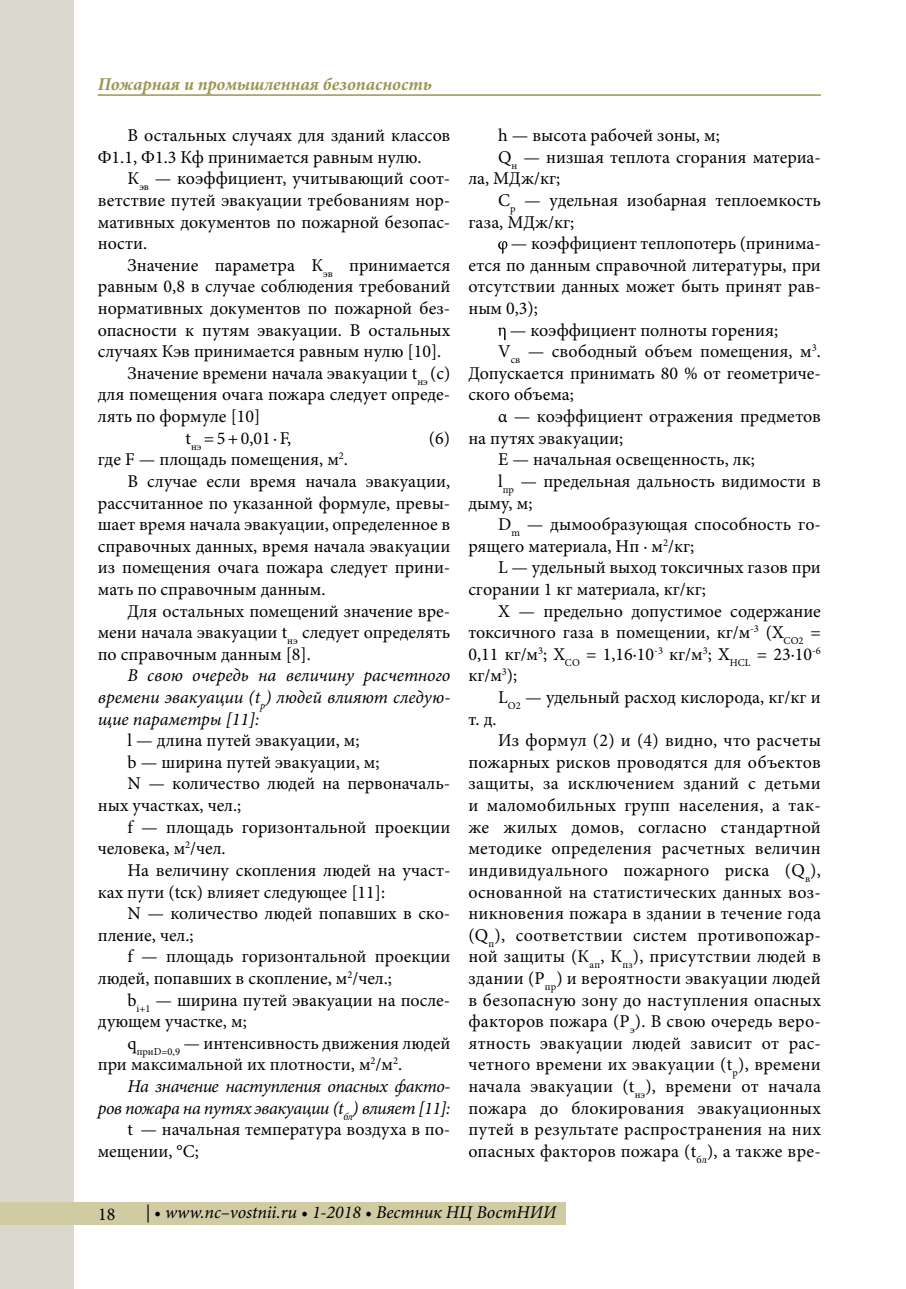
<style>
.page{position:relative;width:906px;height:1289px;background:#fff}
.page>*{position:absolute;margin:0;border:0;box-sizing:border-box;transform-origin:0 0}
.t1{font:18px/21.6px "Minion Pro";color:#000;text-align:justify}
.t2{font:italic 18px/21.6px "Minion Pro";letter-spacing:-.01em;color:#000;text-align:justify}
.t3{font:italic 18px "Minion Pro";letter-spacing:-.03em;color:#000}
.t4{font:italic 700 18px "Minion Pro";color:#9c9552}
</style>
<div class="page">
<div style="left:0;top:0;width:74px;height:1288px;background:#dad8cc"></div>
<div style="left:0;top:1201px;width:566px;height:23px;background:#d1cba4"></div>
<hr style="left:98px;top:94px;width:723px;height:2px;background:#9c9552">
<svg style="left:498px;top:241px;width:9px;height:13px"></svg>
<svg style="left:498px;top:327px;width:7px;height:13px"></svg>
<p class="t4" style="left:98px;top:71px;width:335px">Пожарная и промышленная безопасность</p>
<p class="t1" style="left:98px;top:125px;width:354px;text-indent:30px">В остальных случаях для зданий классов<br>Ф1.1, Ф1.3 Кф принимается равным нулю.</p>
<p class="t1" style="left:98px;top:168px;width:354px;text-indent:30px">К<sub>эв</sub> — коэффициент, учитывающий соот&shy;ветствие путей эвакуации требованиям нор&shy;мативных документов по пожарной безопас&shy;ности.</p>
<p class="t1" style="left:128px;top:254px;width:324px">Значение параметра К<sub>эв</sub> принимается</p>
<p class="t1" style="left:98px;top:276px;width:354px">равным 0,8 в случае соблюдения требований</p>
<p class="t1" style="left:98px;top:297px;width:354px">нормативных документов по пожарной без-</p>
<p class="t1" style="left:98px;top:319px;width:354px">опасности к путям эвакуации. В остальных</p>
<p class="t1" style="left:98px;top:341px;width:345px">случаях Кэв принимается равным нулю [10].</p>
<p class="t1" style="left:128px;top:362px;width:324px">Значение времени начала эвакуации t<sub>нэ</sub> (с)</p>
<p class="t1" style="left:98px;top:384px;width:354px">для помещения очага пожара следует опреде-</p>
<p class="t1" style="left:98px;top:405px;width:164px">лять по формуле [10]</p>
<p class="t1" style="left:185px;top:427px;width:107px">t<sub>нэ</sub> = 5 + 0,01 ∙ F,</p>
<p class="t1" style="left:429px;top:427px;width:23px">(6)</p>
<p class="t1" style="left:98px;top:449px;width:252px">где F — площадь помещения, м<sup>2</sup>.</p>
<p class="t1" style="left:128px;top:470px;width:324px">В случае если время начала эвакуации,</p>
<p class="t1" style="left:98px;top:492px;width:354px">рассчитанное по указанной формуле, превы-</p>
<p class="t1" style="left:98px;top:513px;width:354px">шает время начала эвакуации, определенное в</p>
<p class="t1" style="left:98px;top:535px;width:354px">справочных данных, время начала эвакуации</p>
<p class="t1" style="left:98px;top:557px;width:354px">из помещения очага пожара следует прини-</p>
<p class="t1" style="left:98px;top:578px;width:229px">мать по справочным данным.</p>
<p class="t1" style="left:128px;top:600px;width:324px">Для остальных помещений значение вре-</p>
<p class="t1" style="left:98px;top:621px;width:354px">мени начала эвакуации t<sub>нэ</sub> следует определять</p>
<p class="t1" style="left:98px;top:643px;width:215px">по справочным данным [8].</p>
<p class="t2" style="left:98px;top:664px;width:354px;text-indent:30px">В свою очередь на величину расчетного времени эвакуации (t<sub>р</sub>) людей влияют следую&shy;щие параметры [11]:</p>
<p class="t1" style="left:128px;top:729px;width:233px">l — длина путей эвакуации, м;</p>
<p class="t1" style="left:128px;top:751px;width:253px">b — ширина путей эвакуации, м;</p>
<p class="t1" style="left:128px;top:773px;width:324px">N — количество людей на первоначаль-</p>
<p class="t1" style="left:98px;top:794px;width:145px">ных участках, чел.;</p>
<p class="t1" style="left:128px;top:816px;width:324px">f — площадь горизонтальной проекции</p>
<p class="t1" style="left:98px;top:837px;width:129px">человека, м<sup>2</sup>/чел.</p>
<p class="t1" style="left:128px;top:859px;width:324px">На величину скопления людей на участ-</p>
<p class="t1" style="left:98px;top:881px;width:289px">ках пути (tск) влияет следующее [11]:</p>
<p class="t1" style="left:128px;top:902px;width:324px">N — количество людей попавших в ско-</p>
<p class="t1" style="left:98px;top:924px;width:97px">пление, чел.;</p>
<p class="t1" style="left:128px;top:945px;width:324px">f — площадь горизонтальной проекции</p>
<p class="t1" style="left:98px;top:967px;width:296px">людей, попавших в скопление, м<sup>2</sup>/чел.;</p>
<p class="t1" style="left:128px;top:989px;width:324px">b<sub>i+1</sub> — ширина путей эвакуации на после-</p>
<p class="t1" style="left:98px;top:1010px;width:150px">дующем участке, м;</p>
<p class="t1" style="left:128px;top:1032px;width:324px">q<sub>приD=0,9</sub> — интенсивность движения людей</p>
<p class="t1" style="left:98px;top:1053px;width:306px">при максимальной их плотности, м<sup>2</sup>/м<sup>2</sup>.</p>
<p class="t3" style="left:128px;top:1073px;width:324px">На значение наступления опасных факто-</p>
<p class="t2" style="left:98px;top:1096px;width:354px">ров пожара на путях эвакуации (t<sub>бл</sub>) влияет [11]:</p>
<p class="t1" style="left:128px;top:1118px;width:324px">t — начальная температура воздуха в по-</p>
<p class="t1" style="left:98px;top:1140px;width:102px">мещении, °С;</p>
<p class="t1" style="left:498px;top:125px;width:223px">h — высота рабочей зоны, м;</p>
<p class="t1" style="left:498px;top:146px;width:324px">Q<sub>н</sub> — низшая теплота сгорания материа-</p>
<p class="t1" style="left:468px;top:168px;width:93px">ла, МДж/кг;</p>
<p class="t1" style="left:498px;top:189px;width:324px">С<sub>р</sub> — удельная изобарная теплоемкость</p>
<p class="t1" style="left:468px;top:211px;width:107px">газа, МДж/кг;</p>
<p class="t1" style="left:468px;top:233px;width:354px;text-indent:43px">— коэффициент теплопотерь (принима&shy;ется по данным справочной литературы, при отсутствии данных может быть принят рав&shy;ным 0,3);</p>
<p class="t1" style="left:509px;top:319px;width:270px">— коэффициент полноты горения;</p>
<p class="t1" style="left:498px;top:341px;width:324px">V<sub>св</sub> — свободный объем помещения, м<sup>3</sup>.</p>
<p class="t1" style="left:468px;top:362px;width:354px">Допускается принимать 80 % от геометриче-</p>
<p class="t1" style="left:468px;top:384px;width:107px">ского объема;</p>
<p class="t1" style="left:498px;top:405px;width:324px">α — коэффициент отражения предметов</p>
<p class="t1" style="left:468px;top:427px;width:156px">на путях эвакуации;</p>
<p class="t1" style="left:498px;top:449px;width:258px">Е — начальная освещенность, лк;</p>
<p class="t1" style="left:498px;top:470px;width:324px">l<sub>пр</sub> — предельная дальность видимости в</p>
<p class="t1" style="left:468px;top:492px;width:66px">дыму, м;</p>
<p class="t1" style="left:498px;top:513px;width:324px">D<sub>m</sub> — дымообразующая способность го-</p>
<p class="t1" style="left:468px;top:535px;width:227px">рящего материала, Нп ∙ м<sup>2</sup>/кг;</p>
<p class="t1" style="left:498px;top:557px;width:324px">L — удельный выход токсичных газов при</p>
<p class="t1" style="left:468px;top:578px;width:239px">сгорании 1 кг материала, кг/кг;</p>
<p class="t1" style="left:498px;top:600px;width:324px">Х — предельно допустимое содержание</p>
<p class="t1" style="left:468px;top:621px;width:354px">токсичного газа в помещении, кг/м<sup>-3</sup> (Х<sub>СО2</sub> =</p>
<p class="t1" style="left:468px;top:643px;width:354px">0,11 кг/м<sup>3</sup>; Х<sub>СО</sub> = 1,16∙10<sup>-3</sup> кг/м<sup>3</sup>; Х<sub>HCL</sub> = 23∙10<sup>-6</sup></p>
<p class="t1" style="left:468px;top:665px;width:50px">кг/м<sup>3</sup>);</p>
<p class="t1" style="left:498px;top:686px;width:324px">L<sub>О2</sub> — удельный расход кислорода, кг/кг и</p>
<p class="t1" style="left:468px;top:708px;width:30px">т. д.</p>
<p class="t1" style="left:498px;top:729px;width:324px">Из формул (2) и (4) видно, что расчеты</p>
<p class="t1" style="left:468px;top:751px;width:354px">пожарных рисков проводятся для объектов</p>
<p class="t1" style="left:468px;top:773px;width:354px">защиты, за исключением зданий с детьми</p>
<p class="t1" style="left:468px;top:794px;width:354px">и маломобильных групп населения, а так-</p>
<p class="t1" style="left:468px;top:816px;width:354px">же жилых домов, согласно стандартной</p>
<p class="t1" style="left:468px;top:837px;width:354px">методике определения расчетных величин</p>
<p class="t1" style="left:468px;top:859px;width:354px">индивидуального пожарного риска (Q<sub>в</sub>),</p>
<p class="t1" style="left:468px;top:881px;width:354px">основанной на статистических данных воз-</p>
<p class="t1" style="left:468px;top:902px;width:354px">никновения пожара в здании в течение года</p>
<p class="t1" style="left:468px;top:924px;width:354px">(Q<sub>п</sub>), соответствии систем противопожар-</p>
<p class="t1" style="left:468px;top:945px;width:354px">ной защиты (К<sub>ап</sub>, К<sub>пз</sub>), присутствии людей в</p>
<p class="t1" style="left:468px;top:967px;width:354px">здании (Р<sub>пр</sub>) и вероятности эвакуации людей</p>
<p class="t1" style="left:468px;top:989px;width:354px">в безопасную зону до наступления опасных</p>
<p class="t1" style="left:468px;top:1010px;width:354px">факторов пожара (Р<sub>э</sub>). В свою очередь веро-</p>
<p class="t1" style="left:468px;top:1032px;width:354px">ятность эвакуации людей зависит от рас-</p>
<p class="t1" style="left:468px;top:1053px;width:354px">четного времени их эвакуации (t<sub>р</sub>), времени</p>
<p class="t1" style="left:468px;top:1075px;width:354px">начала эвакуации (t<sub>нэ</sub>), времени от начала</p>
<p class="t1" style="left:468px;top:1097px;width:354px">пожара до блокирования эвакуационных</p>
<p class="t1" style="left:468px;top:1118px;width:354px">путей в результате распространения на них</p>
<p class="t1" style="left:468px;top:1140px;width:354px">опасных факторов пожара (t<sub>бл</sub>), а также вре-</p>
<p class="t1" style="left:98px;top:1203px;width:19px">18</p>
<p class="t2" style="left:146px;top:1201px;width:412px">| • www.nc–vostnii.ru • 1-2018 • Вестник НЦ ВостНИИ</p>
</div>
